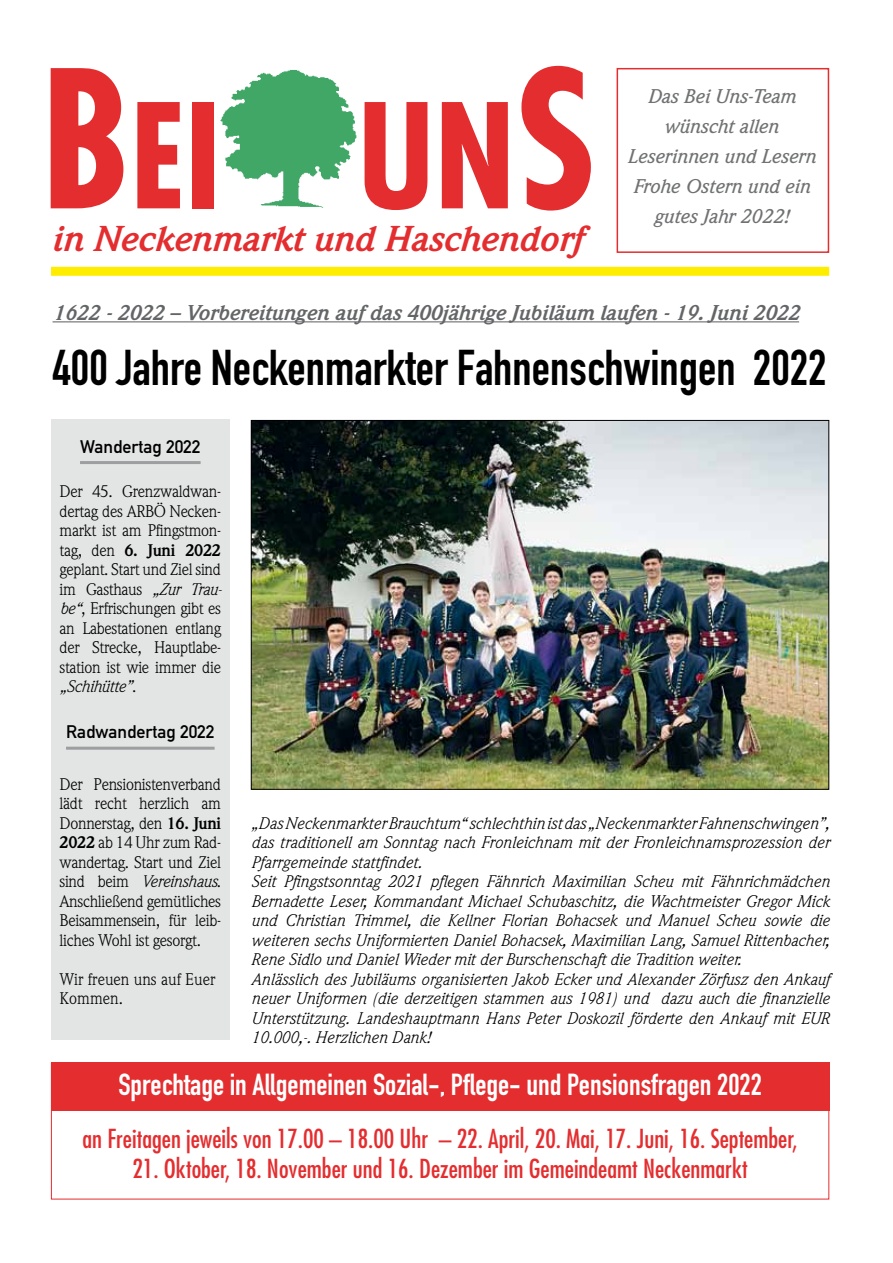
<style>
.page{position:relative;width:893px;height:1263px;background:#fff}
.page>*{position:absolute;margin:0;border:0;box-sizing:border-box;transform-origin:0 0}
.t1{font:700 condensed 141px "Futura";color:#e42d2f}
.t2{font:49.5px "DIN Engschrift";color:#000}
.t3{font:italic 700 35.25px "Weidemann";color:#e42d2f}
.t4{font:30px "DIN Engschrift";color:#fff}
.t5{font:condensed 25.5px "Futura";color:#e42d2f}
.t6{font:italic 700 21px "Weidemann";color:#646567}
.t7{font:italic 500 19.5px/30px "Weidemann";color:#707172;text-align:center}
.t8{font:18px "DIN Mittelschrift";color:#000}
.t9{font:italic 16.5px/19.5px "Weidemann";color:#000}
.t10{font:16.5px/19.5px "Weidemann";letter-spacing:-.02em;color:#000;text-align:justify}
.t11{font:16.5px/19.5px "Weidemann";color:#000}
.s1{font-size:186px}
.s2{font-weight:700}
.s3{font-style:italic}
</style>
<div class="page">
<div style="left:51px;top:419px;width:179px;height:621px;background:#e3e4e4"></div>
<hr style="left:80px;top:461px;width:121px;height:3px;background:#9c9e9f">
<hr style="left:66px;top:747px;width:149px;height:3px;background:#9c9e9f">
<div style="left:617px;top:68px;width:212px;height:185px;border:2px solid #e42d2f"></div>
<hr style="left:53px;top:321px;width:746px;height:1px;background:#646567">
<div style="left:51px;top:267px;width:778px;height:9px;background:#ffed00"></div>
<img style="left:220px;top:70px;width:137px;height:138px">
<div style="left:51px;top:1063px;width:778px;height:48px;background:#e42d2f"></div>
<img style="left:253px;top:422px;width:574px;height:366px">
<h1 class="t1" style="left:41px;top:65px;width:558px"><span class="s1">B</span>EI UN<span class="s1">S</span></h1>
<h3 class="t3" style="left:51px;top:218px;width:532px">in Neckenmarkt und Haschendorf</h3>
<p class="t7" style="left:629px;top:81px;width:190px">Das Bei Uns-Team wünscht allen<br>Leserinnen und Lesern<br>Frohe Ostern und ein</p>
<p class="t7" style="left:655px;top:201px;width:137px">gutes Jahr 2022!</p>
<p class="t6" style="left:53px;top:300px;width:748px">1622 - 2022 – Vorbereitungen auf das 400jährige Jubiläum laufen - 19. Juni 2022</p>
<h2 class="t2" style="left:53px;top:338px;width:776px">400 Jahre Neckenmarkter Fahnenschwingen 2022</h2>
<p class="t8" style="left:80px;top:436px;width:122px">Wandertag 2022</p>
<p class="t10" style="left:60px;top:482px;width:164px">Der 45. Grenzwaldwan&shy;dertag des ARBÖ Necken&shy;markt ist am Pfingstmon&shy;tag, den <span class="s2">6. Juni 2022 </span>geplant. Start und Ziel sind im Gasthaus <span class="s3">„Zur Trau&shy;be“</span>, Erfrischungen gibt es an Labestationen entlang der Strecke, Hauptlabe&shy;station ist wie immer die <span class="s3">„Schihütte”</span>.</p>
<p class="t8" style="left:66px;top:721px;width:150px">Radwandertag 2022</p>
<p class="t10" style="left:60px;top:774px;width:163px">Der Pensionistenverband lädt recht herzlich am Donnerstag, den <span class="s2">16. Juni 2022</span> ab 14 Uhr zum Rad&shy;wandertag. Start und Ziel sind beim <span class="s3">Vereinshaus</span>.<br>Anschließend gemütliches Beisammensein, für leib&shy;liches Wohl ist gesorgt.</p>
<p class="t11" style="left:60px;top:969px;width:157px">Wir freuen uns auf Euer<br>Kommen.</p>
<p class="t9" style="left:251px;top:813px;width:580px">„Das Neckenmarkter Brauchtum“ schlechthin ist das „Neckenmarkter Fahnenschwingen”, das traditionell am Sonntag nach Fronleichnam mit der Fronleichnamsprozession der Pfarrgemeinde stattfindet.<br>Seit Pfingstsonntag 2021 pflegen Fähnrich Maximilian Scheu mit Fähnrichmädchen Bernadette Leser, Kommandant Michael Schubaschitz, die Wachtmeister Gregor Mick und Christian Trimmel, die Kellner Florian Bohacsek und Manuel Scheu sowie die weiteren sechs Uniformierten Daniel Bohacsek, Maximilian Lang, Samuel Rittenbacher, Rene Sidlo und Daniel Wieder mit der Burschenschaft die Tradition weiter.<br>Anlässlich des Jubiläums organisierten Jakob Ecker und Alexander Zörfusz den Ankauf neuer Uniformen (die derzeitigen stammen aus 1981) und dazu auch die finanzielle Unterstützung. Landeshauptmann Hans Peter Doskozil förderte den Ankauf mit EUR 10.000,-. Herzlichen Dank!</p>
<h3 class="t4" style="left:118px;top:1067px;width:645px">Sprechtage in Allgemeinen Sozial-, Pflege- und Pensionsfragen 2022</h3>
<h3 class="t5" style="left:83px;top:1122px;width:717px">an Freitagen jeweils von 17.00 – 18.00 Uhr – 22. April, 20. Mai, 17. Juni, 16. September,</h3>
<h3 class="t5" style="left:132px;top:1153px;width:617px">21. Oktober, 18. November und 16. Dezember im Gemeindeamt Neckenmarkt</h3>
</div>
